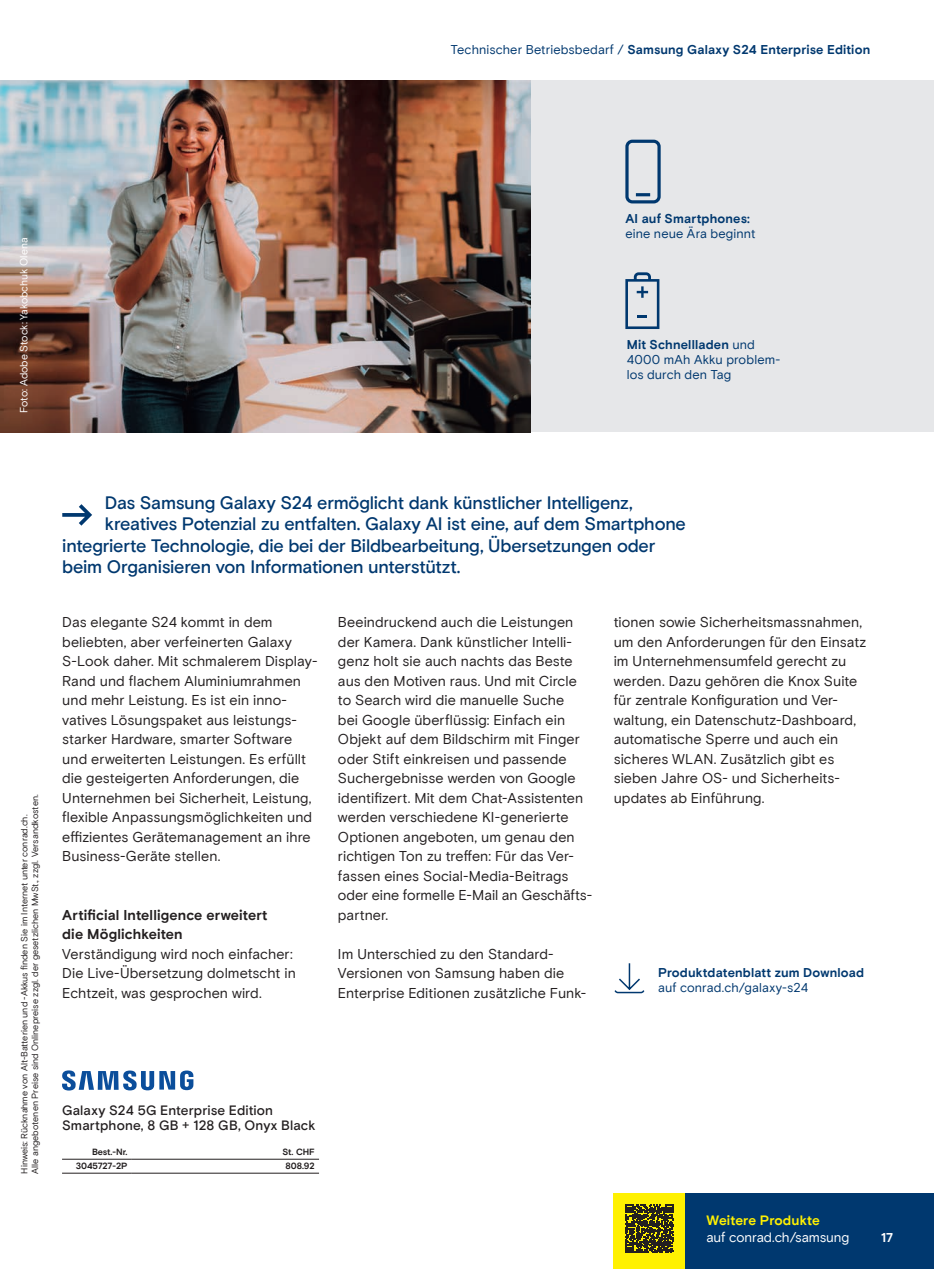
<style>
.page{position:relative;width:934px;height:1269px;background:#fff}
.page>*{position:absolute;margin:0;border:0;box-sizing:border-box;transform-origin:0 0}
.t1{font:500 18px "Conrad Basis";letter-spacing:-.015em;color:#00386f}
.t2{font:14.25px/19.5px "Conrad Basis";letter-spacing:.005em;color:#231f20}
.t3{font:700 14.25px/19.5px "Conrad Basis";letter-spacing:.01em;color:#231f20}
.t4{font:500 13.5px/15.3px "Conrad Basis";letter-spacing:.01em;color:#231f20}
.t5{font:13.5px "Conrad Basis";letter-spacing:-.01em;color:#fff}
.t6{font:700 13.5px "Conrad Basis";letter-spacing:.005em;color:#fff101}
.t7{font:700 12.75px "Conrad Basis";letter-spacing:.01em;color:#00386f}
.t8{font:12.75px/15px "Conrad Basis";letter-spacing:.01em;color:#00386f}
.t9{font:700 12.75px "Conrad Basis";color:#fff}
.t10{font:10.5px "Conrad Basis";letter-spacing:-.01em;color:#fff}
.t11{font:9px/10.5px "Conrad Basis";color:#231f20}
.t12{font:700 9px "Conrad Basis";letter-spacing:-.01em;color:#231f20}
.s1{font-weight:400}
.s2{font-weight:700}
</style>
<div class="page">
<div style="left:685px;top:1193px;width:248px;height:76px;background:#00386f"></div>
<div style="left:613px;top:1193px;width:72px;height:76px;background:#fff101"></div>
<svg style="left:625px;top:1204px;width:48px;height:48px"></svg>
<div style="left:528px;top:80px;width:405px;height:352px;background:#e6e7e9"></div>
<svg style="left:62px;top:504px;width:30px;height:21px"></svg>
<svg style="left:625px;top:272px;width:34px;height:57px"></svg>
<svg style="left:625px;top:140px;width:35px;height:63px"></svg>
<img style="left:0;top:80px;width:530px;height:352px">
<hr style="left:62px;top:1158px;width:70px;height:1px;background:#231f20">
<hr style="left:132px;top:1158px;width:187px;height:1px;background:#231f20">
<hr style="left:132px;top:1172px;width:187px;height:1px;background:#231f20">
<hr style="left:62px;top:1172px;width:70px;height:1px;background:#231f20">
<svg style="left:62px;top:1070px;width:131px;height:20px"></svg>
<svg style="left:614px;top:963px;width:30px;height:30px"></svg>
<p class="t7" style="left:451px;top:42px;width:421px"><span class="s1">Technischer Betriebsbedarf /</span> Samsung Galaxy S24 Enterprise Edition</p>
<p class="t10" style="left:18px;top:413px;width:177px;rotate:-90deg">Foto: Adobe Stock: Yakobchuk Olena</p>
<p class="t7" style="left:625px;top:211px;width:126px">AI auf Smartphones:</p>
<p class="t8" style="left:625px;top:227px;width:132px">eine neue Ära beginnt</p>
<p class="t8" style="left:626px;top:337px;width:155px"><span class="s2">Mit Schnellladen</span> und<br>4000 mAh Akku problem&shy;los durch den Tag</p>
<p class="t11" style="left:19px;top:1173px;width:380px;rotate:-90deg">Hinweis: Rücknahme von Alt-Batterien und -Akkus finden Sie im Internet unter conrad.ch.<br>Alle angebotenen Preise sind Onlinepreise zzgl. der gesetzlichen MwSt., zzgl. Versandkosten.</p>
<p class="t1" style="left:105px;top:492px;width:529px">Das Samsung Galaxy S24 ermöglicht dank künstlicher Intelligenz,</p>
<p class="t1" style="left:105px;top:513px;width:582px">kreatives Potenzial zu entfalten. Galaxy AI ist eine, auf dem Smartphone</p>
<p class="t1" style="left:62px;top:535px;width:594px">integrierte Technologie, die bei der Bildbearbeitung, Übersetzungen oder</p>
<p class="t1" style="left:62px;top:556px;width:400px">beim Organisieren von Informationen unterstützt.</p>
<p class="t2" style="left:62px;top:613px;width:256px">Das elegante S24 kommt in dem beliebten, aber verfeinerten Galaxy S-Look daher. Mit schmalerem Display-Rand und flachem Aluminiumrahmen und mehr Leistung. Es ist ein inno&shy;vatives Lösungspaket aus leistungs&shy;starker Hardware, smarter Software und erweiterten Leistungen. Es erfüllt die gesteigerten Anforderungen, die Unternehmen bei Sicherheit, Leistung, flexible Anpassungsmöglichkeiten und effizientes Gerätemanagement an ihre Business-Geräte stellen.</p>
<p class="t2" style="left:613px;top:613px;width:254px">tionen sowie Sicherheitsmassnahmen, um den Anforderungen für den Einsatz im Unternehmensumfeld gerecht zu werden. Dazu gehören die Knox Suite für zentrale Konfiguration und Ver&shy;waltung, ein Datenschutz-Dashboard, automatische Sperre und auch ein sicheres WLAN. Zusätzlich gibt es sieben Jahre OS- und Sicherheits&shy;updates ab Einführung.</p>
<p class="t2" style="left:338px;top:613px;width:252px">Beeindruckend auch die Leistungen der Kamera. Dank künstlicher Intelli&shy;genz holt sie auch nachts das Beste aus den Motiven raus. Und mit Circle to Search wird die manuelle Suche<br>bei Google überflüssig: Einfach ein Objekt auf dem Bildschirm mit Finger oder Stift einkreisen und passende Suchergebnisse werden von Google identifizert. Mit dem Chat-Assistenten werden verschiedene KI-generierte Optionen angeboten, um genau den richtigen Ton zu treffen: Für das Ver‑ fassen eines Social-Media-Beitrags oder eine formelle E-Mail an Geschäfts‑- partner.</p>
<p class="t2" style="left:338px;top:944px;width:250px">Im Unterschied zu den Standard-<br>Versionen von Samsung haben die<br>Enterprise Editionen zusätzliche Funk-</p>
<p class="t3" style="left:62px;top:905px;width:207px">Artificial Intelligence erweitert die Möglichkeiten</p>
<p class="t2" style="left:62px;top:944px;width:235px">Verständigung wird noch einfacher:<br>Die Live-Übersetzung dolmetscht in<br>Echtzeit, was gesprochen wird.</p>
<p class="t7" style="left:658px;top:965px;width:207px">Produktdatenblatt zum Download</p>
<p class="t8" style="left:658px;top:980px;width:151px">auf conrad.ch/galaxy-s24</p>
<p class="t4" style="left:62px;top:1102px;width:255px">Galaxy S24 5G Enterprise Edition<br>Smartphone, 8 GB + 128 GB, Onyx Black</p>
<p class="t12" style="left:92px;top:1146px;width:37px">Best.-Nr.</p>
<p class="t12" style="left:282px;top:1146px;width:34px">St. CHF</p>
<p class="t12" style="left:76px;top:1160px;width:53px">3045727-2P</p>
<p class="t12" style="left:285px;top:1160px;width:31px">808.92</p>
<p class="t6" style="left:706px;top:1212px;width:115px">Weitere Produkte</p>
<p class="t5" style="left:706px;top:1229px;width:144px">auf conrad.ch/samsung</p>
<p class="t9" style="left:880px;top:1229px;width:13px">17</p>
<p class="t9" style="left:880px;top:1232px;width:13px">17</p>
</div>
